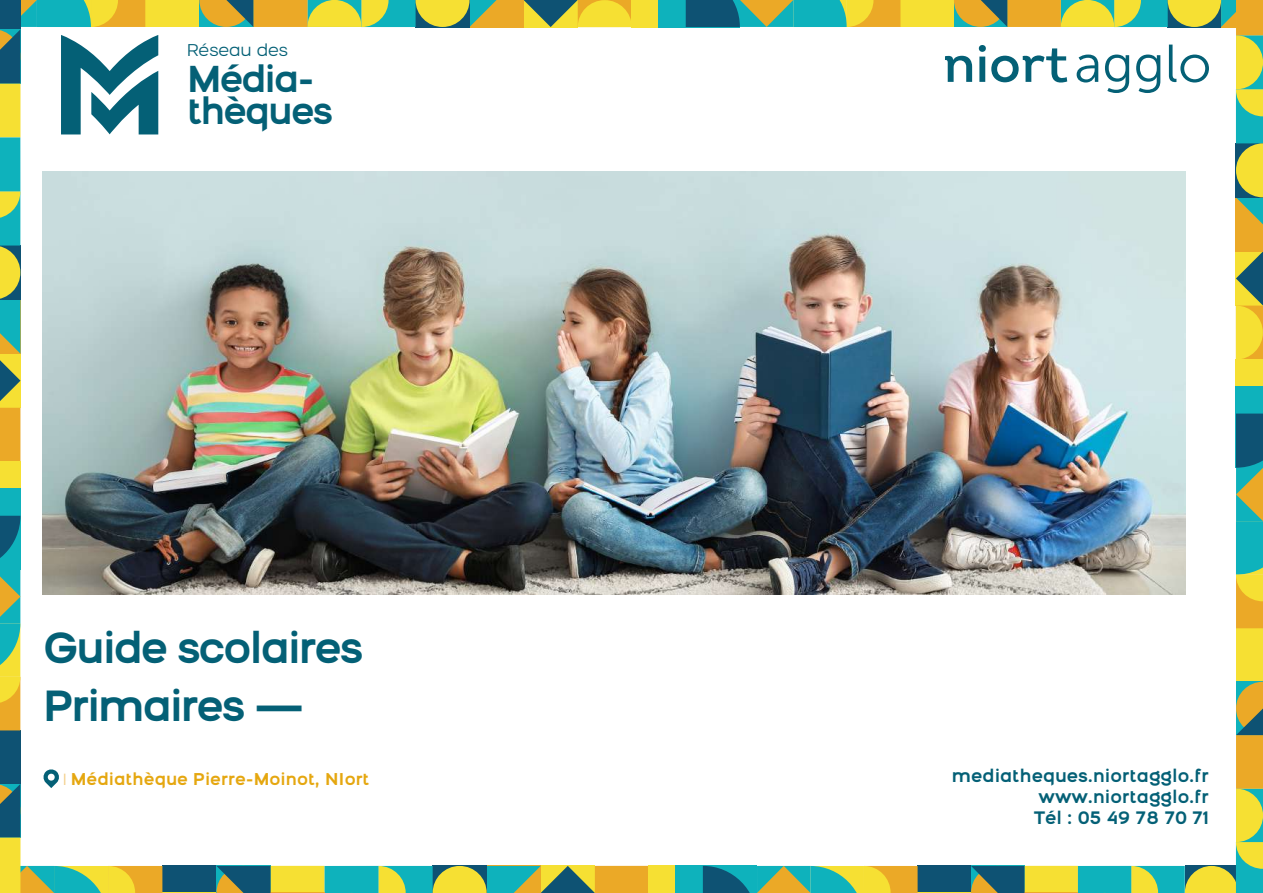
<style>
.page{position:relative;width:1263px;height:893px;background:#fff}
.page>*{position:absolute;margin:0;border:0;box-sizing:border-box;transform-origin:0 0}
.t1{font:700 43.5px/58.5px "Bronova";letter-spacing:-.05em;color:#046076}
.t2{font:700 37.35px/32px "Bronova";letter-spacing:-.05em;color:#046076}
.t3{font:700 18px/21px "Bronova";color:#046076;text-align:justify}
.t4{font:700 17.1px "Bronova";color:#e5a710}
.t5{font:16.95px "Bronova";color:#046076}
.s1{font-weight:400;font-size:16.2px;color:#f3ce89}
</style>
<div class="page">
<svg style="left:43px;top:769px;width:16px;height:19px"></svg>
<svg style="left:945px;top:55px;width:27px;height:27px"></svg>
<svg style="left:979px;top:45px;width:88px;height:38px"></svg>
<svg style="left:1077px;top:55px;width:21px;height:28px"></svg>
<svg style="left:1105px;top:55px;width:24px;height:38px"></svg>
<svg style="left:1136px;top:55px;width:24px;height:38px"></svg>
<svg style="left:1169px;top:45px;width:40px;height:38px"></svg>
<img style="left:43px;top:171px;width:1142px;height:423px">
<div style="left:900px;top:0;width:54px;height:27px;background:#f6e033"></div>
<div style="left:1114px;top:0;width:54px;height:27px;background:#0eb2bc"></div>
<svg style="left:1168px;top:0;width:68px;height:27px;background:#aabd52"></svg>
<svg style="left:1061px;top:0;width:80px;height:27px;background:#c4d650"></svg>
<div style="left:1007px;top:0;width:54px;height:27px;background:#eba927"></div>
<svg style="left:954px;top:0;width:53px;height:27px"></svg>
<div style="left:847px;top:0;width:53px;height:27px;background:#eba927"></div>
<div style="left:145px;top:0;width:54px;height:27px;background:#f6e033"></div>
<div style="left:470px;top:0;width:54px;height:27px;background:#eba927"></div>
<div style="left:362px;top:0;width:54px;height:27px;background:#0eb2bc"></div>
<svg style="left:415px;top:0;width:81px;height:27px;background:#aaba51"></svg>
<svg style="left:307px;top:0;width:82px;height:27px;background:#c3d550"></svg>
<div style="left:632px;top:0;width:27px;height:27px;background:#f6e033"></div>
<div style="left:659px;top:0;width:81px;height:27px;background:#0eb2bc"></div>
<svg style="left:686px;top:0;width:187px;height:27px;background:#509b7d"></svg>
<svg style="left:524px;top:0;width:108px;height:27px;background:#bab641"></svg>
<div style="left:253px;top:0;width:54px;height:27px;background:#eba927"></div>
<svg style="left:199px;top:0;width:54px;height:27px"></svg>
<div style="left:918px;top:866px;width:53px;height:27px;background:#0e5273"></div>
<div style="left:1024px;top:866px;width:54px;height:27px;background:#f6e033"></div>
<div style="left:1131px;top:866px;width:54px;height:27px;background:#0eb2bc"></div>
<svg style="left:1078px;top:866px;width:80px;height:27px;background:#4bbe98"></svg>
<svg style="left:971px;top:866px;width:53px;height:27px"></svg>
<div style="left:864px;top:866px;width:53px;height:27px;background:#eba927"></div>
<div style="left:162px;top:866px;width:54px;height:27px;background:#0e5273"></div>
<div style="left:270px;top:866px;width:55px;height:27px;background:#f6e033"></div>
<div style="left:379px;top:866px;width:54px;height:27px;background:#0eb2bc"></div>
<svg style="left:433px;top:866px;width:162px;height:27px;background:#83ad63"></svg>
<svg style="left:325px;top:866px;width:81px;height:27px;background:#4bbe98"></svg>
<div style="left:595px;top:866px;width:54px;height:27px;background:#eba927"></div>
<div style="left:649px;top:866px;width:27px;height:27px;background:#f6e033"></div>
<div style="left:676px;top:866px;width:81px;height:27px;background:#0eb2bc"></div>
<svg style="left:703px;top:866px;width:188px;height:27px;background:#68a976"></svg>
<svg style="left:216px;top:866px;width:54px;height:27px"></svg>
<div style="left:108px;top:866px;width:54px;height:27px;background:#eba927"></div>
<svg style="left:20px;top:866px;width:115px;height:27px;background:#94c168"></svg>
<div style="left:0;top:730px;width:20px;height:54px;background:#0e5273"></div>
<div style="left:0;top:837px;width:20px;height:56px;background:#f6e033"></div>
<svg style="left:0;top:784px;width:20px;height:53px"></svg>
<div style="left:0;top:677px;width:20px;height:53px;background:#eba927"></div>
<div style="left:0;top:570px;width:20px;height:53px;background:#0eb2bc"></div>
<svg style="left:0;top:623px;width:20px;height:80px;background:#9fca65"></svg>
<svg style="left:0;top:576px;width:20px;height:41px"></svg>
<div style="left:0;top:83px;width:20px;height:54px;background:#f6e033"></div>
<div style="left:0;top:137px;width:20px;height:55px;background:#0eb2bc"></div>
<div style="left:0;top:354px;width:20px;height:54px;background:#f6e033"></div>
<svg style="left:0;top:360px;width:20px;height:41px"></svg>
<div style="left:0;top:192px;width:20px;height:54px;background:#0eb2bc"></div>
<svg style="left:0;top:246px;width:20px;height:108px;background:#78b471"></svg>
<svg style="left:0;top:192px;width:20px;height:26px"></svg>
<div style="left:0;top:408px;width:20px;height:54px;background:#eba927"></div>
<div style="left:0;top:462px;width:20px;height:27px;background:#f6e033"></div>
<div style="left:0;top:489px;width:20px;height:81px;background:#0eb2bc"></div>
<svg style="left:0;top:516px;width:20px;height:42px"></svg>
<svg style="left:0;top:0;width:158px;height:134px"></svg>
<div style="left:1236px;top:628px;width:27px;height:54px;background:#f6e033"></div>
<svg style="left:1185px;top:789px;width:78px;height:104px"></svg>
<div style="left:1236px;top:735px;width:27px;height:54px;background:#eba927"></div>
<svg style="left:1236px;top:682px;width:27px;height:53px"></svg>
<div style="left:1236px;top:575px;width:27px;height:53px;background:#eba927"></div>
<div style="left:1236px;top:197px;width:27px;height:54px;background:#eba927"></div>
<div style="left:1236px;top:89px;width:27px;height:54px;background:#0eb2bc"></div>
<svg style="left:1236px;top:143px;width:27px;height:81px"></svg>
<svg style="left:1236px;top:35px;width:27px;height:81px;background:#c5d650"></svg>
<div style="left:1236px;top:360px;width:27px;height:27px;background:#f6e033"></div>
<div style="left:1236px;top:387px;width:27px;height:81px;background:#0eb2bc"></div>
<svg style="left:1236px;top:414px;width:27px;height:187px;background:#519b7d"></svg>
<svg style="left:1236px;top:251px;width:27px;height:109px;background:#bab641"></svg>
<div style="left:1236px;top:0;width:27px;height:35px;background:#eba927"></div>
<p class="t5" style="left:187px;top:40px;width:103px">Réseau des</p>
<h2 class="t2" style="left:187px;top:62px;width:148px">Média&shy;thèques</h2>
<h1 class="t1" style="left:43px;top:618px;width:321px">Guide scolaires<br>Primaires —</h1>
<p class="t4" style="left:63px;top:768px;width:309px"><span class="s1">I</span> Médiathèque Pierre-Moinot, NIort</p>
<p class="t3" style="left:1034px;top:765px;width:176px;text-indent:-82px">mediatheques.niortagglo.fr www.niortagglo.fr Tél : 05 49 78 70 71</p>
</div>
